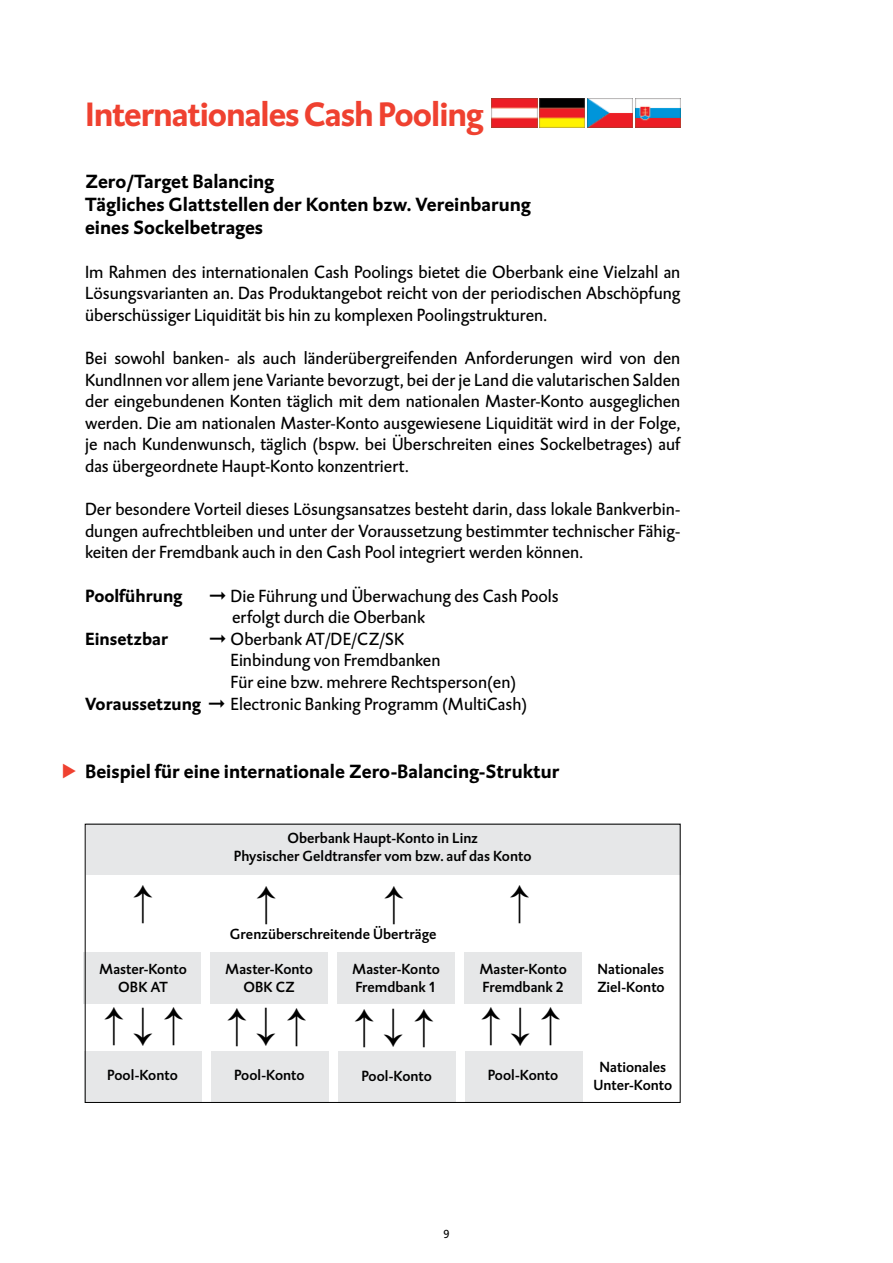
<style>
.page{position:relative;width:893px;height:1263px;background:#fff}
.page>*{position:absolute;margin:0;border:0;box-sizing:border-box;transform-origin:0 0}
.t1{font:700 34.5px "DTL Caspari T";letter-spacing:-.03em;color:#ef4130}
.t2{font:700 19.5px/23.4px "DTL Caspari T";color:#000}
.t3{font:18px/21.6px "DTL Caspari T";color:#000;text-align:justify}
.t4{font:700 18px "DTL Caspari T";color:#000}
.t5{font:15px/18px "DTL Caspari T Medium";color:#000;text-align:center}
.t6{font:12px "DTL Caspari T";color:#000}
.s1{font-weight:700}
</style>
<div class="page">
<div style="left:338px;top:1051px;width:117px;height:52px;background:#e6e7e8"></div>
<div style="left:211px;top:1051px;width:117px;height:52px;background:#e6e7e8"></div>
<div style="left:465px;top:1051px;width:117px;height:52px;background:#e6e7e8"></div>
<div style="left:84px;top:1051px;width:117px;height:52px;background:#e6e7e8"></div>
<div style="left:338px;top:952px;width:117px;height:52px;background:#e6e7e8"></div>
<div style="left:211px;top:952px;width:117px;height:52px;background:#e6e7e8"></div>
<div style="left:465px;top:952px;width:117px;height:52px;background:#e6e7e8"></div>
<div style="left:84px;top:952px;width:117px;height:52px;background:#e6e7e8"></div>
<div style="left:86px;top:823px;width:594px;height:52px;background:#e6e7e8"></div>
<img style="left:492px;top:98px;width:45px;height:30px">
<img style="left:539px;top:98px;width:46px;height:30px">
<img style="left:587px;top:98px;width:46px;height:30px">
<img style="left:636px;top:98px;width:44px;height:29px">
<div style="left:85px;top:824px;width:595px;height:279px;border:1px solid #000"></div>
<h1 class="t1" style="left:85px;top:91px;width:400px">Internationales Cash Pooling</h1>
<p class="t2" style="left:85px;top:169px;width:447px">Zero/Target Balancing<br>Tägliches Glattstellen der Konten bzw. Vereinbarung eines Sockelbetrages</p>
<p class="t3" style="left:85px;top:261px;width:597px">Im Rahmen des internationalen Cash Poolings bietet die Oberbank eine Vielzahl an Lösungsvarianten an. Das Produktangebot reicht von der periodischen Abschöpfung überschüssiger Liquidität bis hin zu komplexen Poolingstrukturen.</p>
<p class="t3" style="left:85px;top:347px;width:597px">Bei sowohl banken- als auch länderübergreifenden Anforderungen wird von den KundInnen vor allem jene Variante bevorzugt, bei der je Land die valutarischen Salden der eingebundenen Konten täglich mit dem nationalen Master-Konto ausgeglichen werden. Die am nationalen Master-Konto ausgewiesene Liquidität wird in der Folge, je nach Kundenwunsch, täglich (bspw. bei Überschreiten eines Sockelbetrages) auf das übergeordnete Haupt-Konto konzentriert.</p>
<p class="t3" style="left:85px;top:498px;width:597px">Der besondere Vorteil dieses Lösungsansatzes besteht darin, dass lokale Bankverbin&shy;dungen aufrechtbleiben und unter der Voraussetzung bestimmter technischer Fähig&shy;keiten der Fremdbank auch in den Cash Pool integriert werden können.</p>
<p class="t4" style="left:85px;top:583px;width:99px">Poolführung</p>
<p class="t3" style="left:232px;top:585px;width:328px;text-indent:-23px">➞ Die Führung und Überwachung des Cash Pools erfolgt durch die Oberbank</p>
<p class="t4" style="left:85px;top:627px;width:85px">Einsetzbar</p>
<p class="t3" style="left:210px;top:628px;width:196px">➞ Oberbank AT/DE/CZ/SK</p>
<p class="t3" style="left:231px;top:650px;width:211px">Einbindung von Fremdbanken</p>
<p class="t3" style="left:231px;top:671px;width:287px">Für eine bzw. mehrere Rechtsperson(en)</p>
<p class="t3" style="left:85px;top:693px;width:444px"><span class="s1">Voraussetzung</span> ➞ Electronic Banking Programm (MultiCash)</p>
<p class="t2" style="left:85px;top:759px;width:476px">Beispiel für eine internationale Zero-Balancing-Struktur</p>
<p class="t5" style="left:234px;top:829px;width:299px">Oberbank Haupt-Konto in Linz<br>Physischer Geldtransfer vom bzw. auf das Konto</p>
<p class="t5" style="left:230px;top:925px;width:208px">Grenzüberschreitende Überträge</p>
<p class="t5" style="left:99px;top:960px;width:89px">Master-Konto<br>OBK AT</p>
<p class="t5" style="left:225px;top:960px;width:89px">Master-Konto<br>OBK CZ</p>
<p class="t5" style="left:352px;top:960px;width:89px;text-align:left">Master-Konto<br>Fremdbank 1</p>
<p class="t5" style="left:479px;top:959px;width:89px;text-align:left">Master-Konto<br>Fremdbank 2</p>
<p class="t5" style="left:597px;top:959px;width:69px;text-align:left">Nationales<br>Ziel-Konto</p>
<p class="t5" style="left:107px;top:1066px;width:72px">Pool-Konto</p>
<p class="t5" style="left:234px;top:1065px;width:72px">Pool-Konto</p>
<p class="t5" style="left:361px;top:1066px;width:72px">Pool-Konto</p>
<p class="t5" style="left:488px;top:1066px;width:72px">Pool-Konto</p>
<p class="t5" style="left:593px;top:1057px;width:80px">Nationales<br>Unter-Konto</p>
<p class="t6" style="left:443px;top:1226px;width:7px">9</p>
</div>
